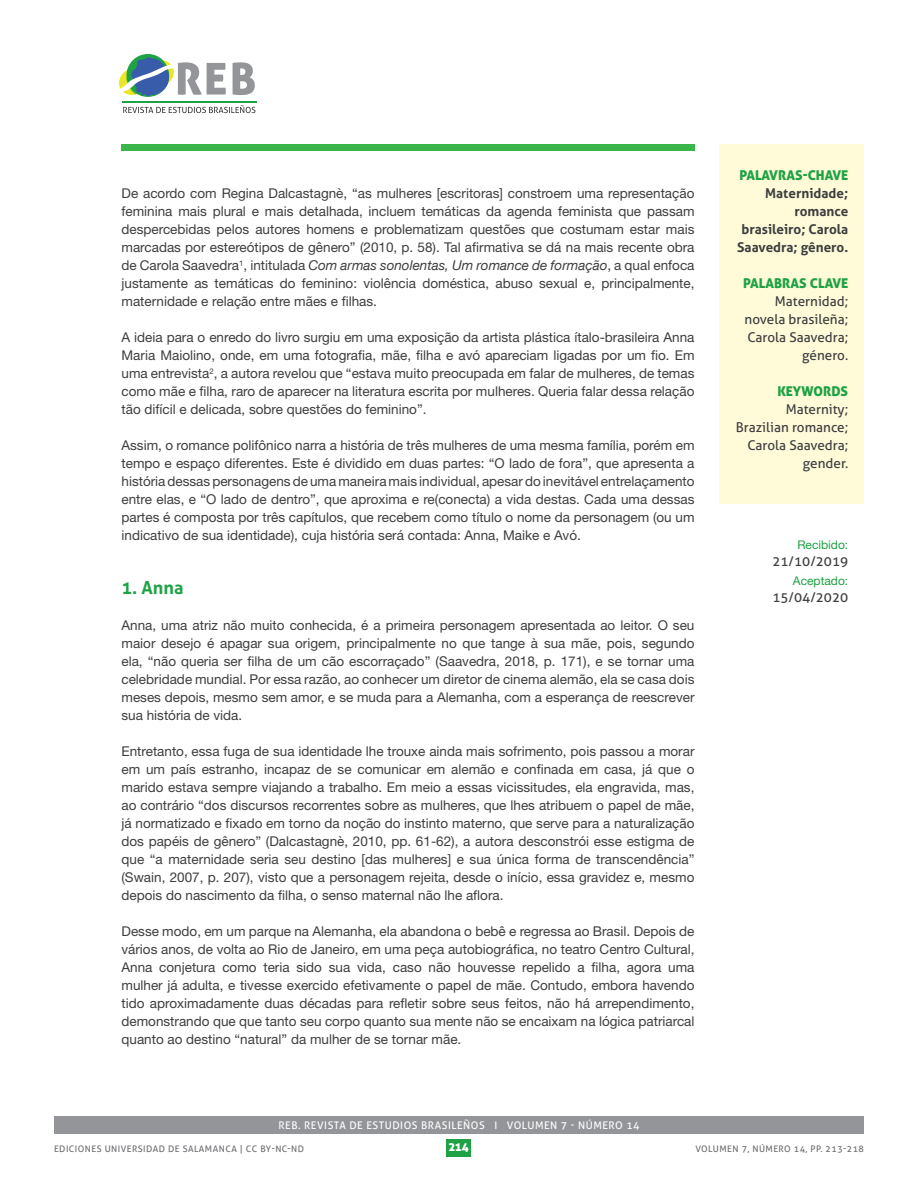
<style>
.page{position:relative;width:918px;height:1188px;background:#fff}
.page>*{position:absolute;margin:0;border:0;box-sizing:border-box;transform-origin:0 0}
.t1{font:700 18px "Aller";color:#1fa245}
.t2{font:13.5px/18px "Helvetica Neue";color:#3e3e3f;text-align:justify}
.body{font:13.5px/18px "Aller";color:#3e3e3f;text-align:right}
.t3{font:700 13.5px/18px "Aller";color:#3e3e3f;text-align:right}
.body-2{font:13.5px "Aller Display";color:#1fa245}
.body-3{font:12px "Helvetica Neue";color:#1fa245}
.t4{font:12px "Aller Display";color:#fff}
.t5{font:10.5px "Aller";letter-spacing:.05em;color:#fff}
.t6{font:9px "Aller";letter-spacing:.05em;color:#6c6d70}
.s1{font-family:"Helvetica Neue LT Com";font-style:italic}
</style>
<div class="page">
<div style="left:54px;top:1116px;width:810px;height:18px;background:#939598"></div>
<div style="left:447px;top:1139px;width:24px;height:18px;background:#1fa245"></div>
<svg style="left:233px;top:62px;width:22px;height:33px"></svg>
<svg style="left:123px;top:105px;width:132px;height:8px"></svg>
<hr style="left:122px;top:101px;width:134px;height:2px;background:#1fa245">
<div style="left:126px;top:54px;width:43px;height:43px;background:#1fa245;border-radius:50%"></div>
<svg style="left:119px;top:57px;width:107px;height:40px"></svg>
<div style="left:122px;top:144px;width:573px;height:6px;background:#3ab54a"></div>
<div style="left:720px;top:144px;width:144px;height:360px;background:#fffbd9"></div>
<p class="t2" style="left:122px;top:184px;width:575px">De acordo com Regina Dalcastagnè, “as mulheres [escritoras] constroem uma representação feminina mais plural e mais detalhada, incluem temáticas da agenda feminista que passam despercebidas pelos autores homens e problematizam questões que costumam estar mais marcadas por estereótipos de gênero” (2010, p. 58). Tal afirmativa se dá na mais recente obra de Carola Saavedra<sup>1</sup>, intitulada <span class="s1">Com armas sonolentas, Um romance de formação</span>, a qual enfoca justamente as temáticas do feminino: violência doméstica, abuso sexual e, principalmente, maternidade e relação entre mães e filhas.</p>
<p class="t2" style="left:122px;top:328px;width:575px">A ideia para o enredo do livro surgiu em uma exposição da artista plástica ítalo-brasileira Anna Maria Maiolino, onde, em uma fotografia, mãe, filha e avó apareciam ligadas por um fio. Em uma entrevista<sup>2</sup>, a autora revelou que “estava muito preocupada em falar de mulheres, de temas como mãe e filha, raro de aparecer na literatura escrita por mulheres. Queria falar dessa relação tão difícil e delicada, sobre questões do feminino”.</p>
<p class="t2" style="left:122px;top:436px;width:575px">Assim, o romance polifônico narra a história de três mulheres de uma mesma família, porém em tempo e espaço diferentes. Este é dividido em duas partes: “O lado de fora”, que apresenta a história dessas personagens de uma maneira mais individual, apesar do inevitável entrelaçamento entre elas, e “O lado de dentro”, que aproxima e re(conecta) a vida destas. Cada uma dessas partes é composta por três capítulos, que recebem como título o nome da personagem (ou um indicativo de sua identidade), cuja história será contada: Anna, Maike e Avó.</p>
<p class="t1" style="left:122px;top:577px;width:63px">1. Anna</p>
<p class="t2" style="left:122px;top:616px;width:575px">Anna, uma atriz não muito conhecida, é a primeira personagem apresentada ao leitor. O seu maior desejo é apagar sua origem, principalmente no que tange à sua mãe, pois, segundo ela, “não queria ser filha de um cão escorraçado” (Saavedra, 2018, p. 171), e se tornar uma celebridade mundial. Por essa razão, ao conhecer um diretor de cinema alemão, ela se casa dois meses depois, mesmo sem amor, e se muda para a Alemanha, com a esperança de reescrever sua história de vida.</p>
<p class="t2" style="left:122px;top:742px;width:575px">Entretanto, essa fuga de sua identidade lhe trouxe ainda mais sofrimento, pois passou a morar em um país estranho, incapaz de se comunicar em alemão e confinada em casa, já que o marido estava sempre viajando a trabalho. Em meio a essas vicissitudes, ela engravida, mas, ao contrário “dos discursos recorrentes sobre as mulheres, que lhes atribuem o papel de mãe, já normatizado e fixado em torno da noção do instinto materno, que serve para a naturalização dos papéis de gênero” (Dalcastagnè, 2010, pp. 61-62), a autora desconstrói esse estigma de que “a maternidade seria seu destino [das mulheres] e sua única forma de transcendência” (Swain, 2007, p. 207), visto que a personagem rejeita, desde o início, essa gravidez e, mesmo depois do nascimento da filha, o senso maternal não lhe aflora.</p>
<p class="t2" style="left:122px;top:922px;width:575px">Desse modo, em um parque na Alemanha, ela abandona o bebê e regressa ao Brasil. Depois de vários anos, de volta ao Rio de Janeiro, em uma peça autobiográfica, no teatro Centro Cultural, Anna conjetura como teria sido sua vida, caso não houvesse repelido a filha, agora uma mulher já adulta, e tivesse exercido efetivamente o papel de mãe. Contudo, embora havendo tido aproximadamente duas décadas para refletir sobre seus feitos, não há arrependimento, demonstrando que que tanto seu corpo quanto sua mente não se encaixam na lógica patriarcal quanto ao destino “natural” da mulher de se tornar mãe.</p>
<p class="t5" style="left:278px;top:1119px;width:363px">REB. REVISTA DE ESTUDIOS BRASILEÑOS I VOLUMEN 7 - NÚMERO 14</p>
<p class="body-2" style="left:739px;top:167px;width:110px">PALAVRAS-CHAVE</p>
<p class="t3" style="left:737px;top:184px;width:113px">Maternidade; romance brasileiro; Carola<br>Saavedra; gênero.</p>
<p class="body-2" style="left:743px;top:275px;width:106px">PALABRAS CLAVE</p>
<p class="body" style="left:745px;top:292px;width:105px">Maternidad; novela brasileña;<br>Carola Saavedra; género.</p>
<p class="body-2" style="left:777px;top:383px;width:72px">KEYWORDS</p>
<p class="body" style="left:736px;top:400px;width:114px">Maternity;<br>Brazilian romance;<br>Carola Saavedra; gender.</p>
<p class="body-3" style="left:797px;top:538px;width:52px">Recibido:</p>
<p class="body" style="left:772px;top:552px;width:77px">21/10/2019</p>
<p class="body-3" style="left:793px;top:574px;width:57px">Aceptado:</p>
<p class="body" style="left:772px;top:588px;width:77px">15/04/2020</p>
<p class="t6" style="left:54px;top:1143px;width:252px">EDICIONES UNIVERSIDAD DE SALAMANCA | CC BY-NC-ND</p>
<p class="t4" style="left:449px;top:1139px;width:22px">214</p>
<p class="t6" style="left:695px;top:1143px;width:170px">VOLUMEN 7, NÚMERO 14, PP. 213-218</p>
</div>
